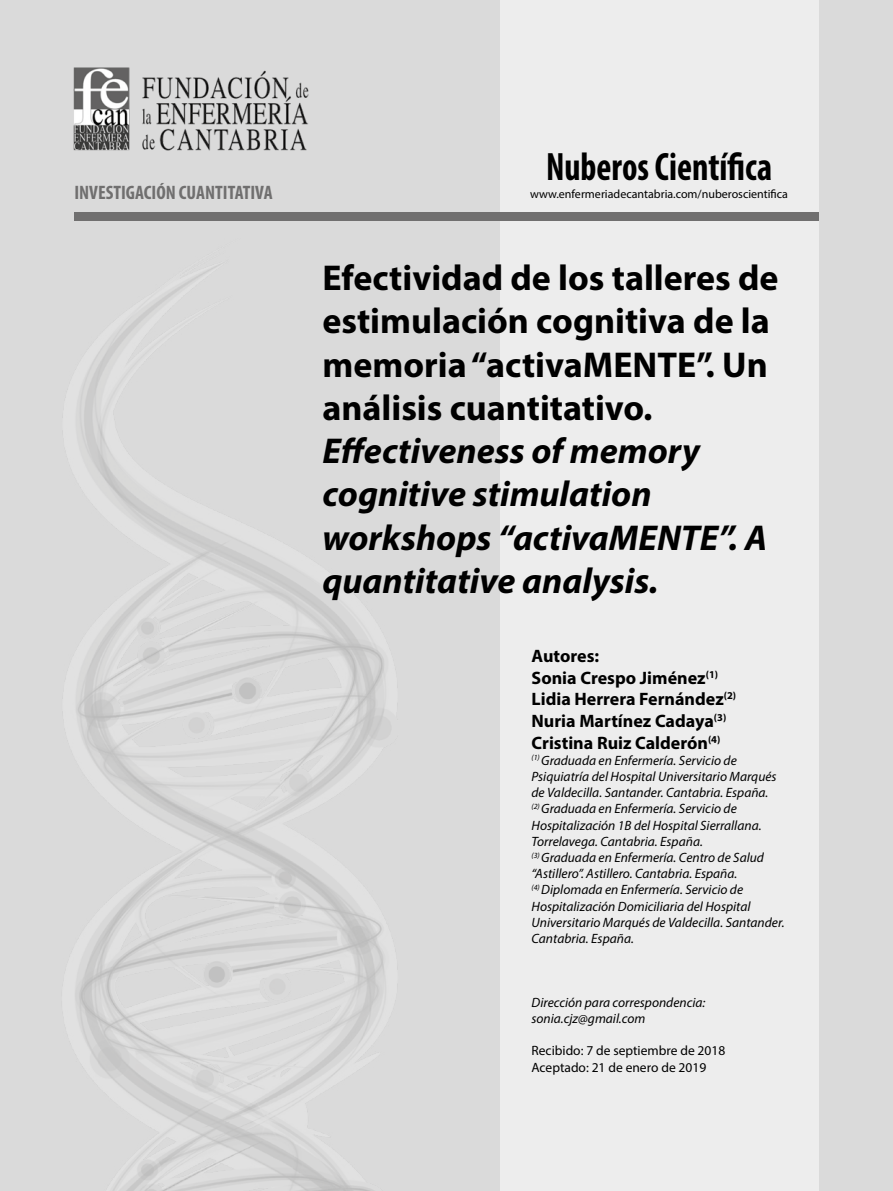
<style>
.page{position:relative;width:893px;height:1191px;background:#dadada}
.page>*{position:absolute;margin:0;border:0;box-sizing:border-box;transform-origin:0 0}
.t1{font:700 condensed 39.75px "Myriad Pro";color:#000;scale:.9 1}
.t2{font:700 36px/43.2px "Myriad Pro";color:#000}
.t3{font:italic 700 36px/43.2px "Myriad Pro";color:#000}
.t4{font:700 condensed 19.5px "Myriad Pro";color:#706f6f}
.t5{font:700 18px/21.6px "Myriad Pro";color:#000}
.t6{font:italic 13.5px/16.2px "Myriad Pro";color:#000}
.t7{font:13.5px/16.2px "Myriad Pro";color:#000}
.t8{font:12px "Myriad Pro";color:#000}
</style>
<div class="page">
<div style="left:500px;top:0;width:319px;height:1191px;background:#ededed"></div>
<div style="left:74px;top:213px;width:745px;height:8px;background:#706f6f"></div>
<img style="left:73px;top:67px;width:236px;height:84px">
<img style="left:78px;top:266px;width:306px;height:925px">
<h3 class="t4" style="left:74px;top:180px;width:200px">INVESTIGACIÓN CUANTITATIVA</h3>
<h1 class="t1" style="left:546px;top:142px;width:253px">Nuberos Científica</h1>
<p class="t8" style="left:530px;top:187px;width:259px">www.enfermeriadecantabria.com/nuberoscientifica</p>
<h2 class="t2" style="left:322px;top:255px;width:458px">Efectividad de los talleres de estimulación cognitiva de la memoria “activaMENTE”. Un análisis cuantitativo.</h2>
<h2 class="t3" style="left:322px;top:428px;width:446px">Effectiveness of memory cognitive stimulation workshops “activaMENTE”. A quantitative analysis.</h2>
<h3 class="t5" style="left:531px;top:644px;width:206px">Autores:<br>Sonia Crespo Jiménez<sup>(1)<br></sup>Lidia Herrera Fernández<sup>(2)<br></sup>Nuria Martínez Cadaya<sup>(3)<br></sup>Cristina Ruiz Calderón<sup>(4)</sup></h3>
<p class="t6" style="left:531px;top:752px;width:255px"><sup>(1)</sup> Graduada en Enfermería. Servicio de Psiquiatría del Hospital Universitario Marqués de Valdecilla. Santander. Cantabria. España.<br><sup>(2)</sup> Graduada en Enfermería. Servicio de Hospitalización 1B del Hospital Sierrallana.<br>Torrelavega. Cantabria. España.<br><sup>(3)</sup> Graduada en Enfermería. Centro de Salud “Astillero”. Astillero. Cantabria. España.<br><sup>(4)</sup> Diplomada en Enfermería. Servicio de Hospitalización Domiciliaria del Hospital Universitario Marqués de Valdecilla. Santander.<br>Cantabria. España.</p>
<p class="t6" style="left:531px;top:993px;width:175px">Dirección para correspondencia: sonia.cjz@gmail.com</p>
<p class="t7" style="left:531px;top:1042px;width:195px">Recibido: 7 de septiembre de 2018<br>Aceptado: 21 de enero de 2019</p>
</div>
